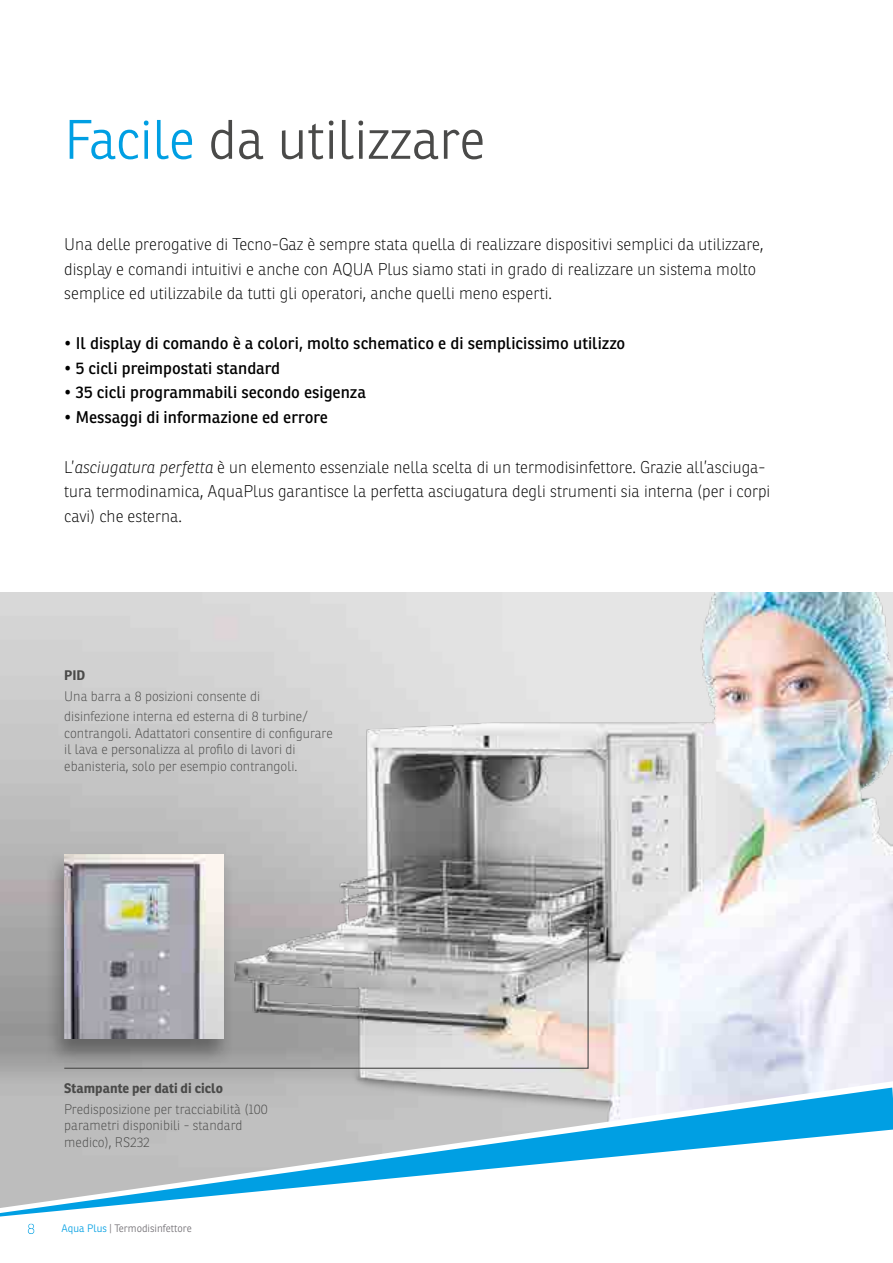
<style>
.page{position:relative;width:893px;height:1263px;background:#fff}
.page>*{position:absolute;margin:0;border:0;box-sizing:border-box;transform-origin:0 0}
.Titoli_di_Pagina_H2{font:300 54px "Ronnia";color:#4a4a49}
.Paragrafo_evidenza{font:100 16.5px/24.8px "Ronnia";color:#000}
.Paragrafo_evidenza-2{font:16.5px "Ronnia";color:#000}
.t1{font:300 15px "Ronnia";color:#009fe3;scale:1.04 1}
.Titolo_paragrafo_scu{font:100 13.5px/16.5px "Ronnia";color:#4a4a49}
.Titolo_paragrafo_scu-2{font:700 13.5px "Ronnia";color:#4a4a49}
.t2{font:300 10.5px "Ronnia";color:#716e73}
.s1{color:#009fe3}
.s2{font-style:italic}
</style>
<div class="page">
<img style="left:8px;top:592px;width:885px;height:489px">
<div style="left:44px;top:850px;width:191px;height:217px;background:#000;opacity:.35"></div>
<img style="left:64px;top:854px;width:159px;height:61px">
<svg style="left:0;top:1081px;width:892px;height:136px"></svg>
<svg style="left:0;top:1087px;width:893px;height:129px"></svg>
<svg style="left:63px;top:915px;width:526px;height:154px"></svg>
<svg style="left:586px;top:914px;width:4px;height:5px"></svg>
<p class="Titoli_di_Pagina_H2" style="left:64px;top:107px;width:422px"><span class="s1">Facile</span> da utilizzare</p>
<p class="Paragrafo_evidenza" style="left:64px;top:232px;width:701px">Una delle prerogative di Tecno-Gaz è sempre stata quella di realizzare dispositivi semplici da utilizzare, display e comandi intuitivi e anche con AQUA Plus siamo stati in grado di realizzare un sistema molto semplice ed utilizzabile da tutti gli operatori, anche quelli meno esperti.</p>
<p class="Paragrafo_evidenza-2" style="left:64px;top:333px;width:562px">• Il display di comando è a colori, molto schematico e di semplicissimo utilizzo</p>
<p class="Paragrafo_evidenza-2" style="left:64px;top:357px;width:217px">• 5 cicli preimpostati standard</p>
<p class="Paragrafo_evidenza-2" style="left:64px;top:382px;width:303px">• 35 cicli programmabili secondo esigenza</p>
<p class="Paragrafo_evidenza-2" style="left:64px;top:407px;width:265px">• Messaggi di informazione ed errore</p>
<p class="Paragrafo_evidenza" style="left:64px;top:454px;width:708px">L’<span class="s2">asciugatura perfetta</span> è un elemento essenziale nella scelta di un termodisinfettore. Grazie all’asciuga&shy;tura termodinamica, AquaPlus garantisce la perfetta asciugatura degli strumenti sia interna (per i corpi cavi) che esterna.</p>
<p class="Titolo_paragrafo_scu-2" style="left:64px;top:666px;width:23px">PID</p>
<p class="Titolo_paragrafo_scu" style="left:64px;top:688px;width:197px">Una barra a 8 posizioni consente di</p>
<p class="Titolo_paragrafo_scu" style="left:64px;top:708px;width:270px">disinfezione interna ed esterna di 8 turbine/ contrangoli. Adattatori consentire di configurare il lava e personalizza al profilo di lavori di ebanisteria, solo per esempio contrangoli.</p>
<p class="Titolo_paragrafo_scu-2" style="left:64px;top:1079px;width:160px">Stampante per dati di ciclo</p>
<p class="Titolo_paragrafo_scu" style="left:64px;top:1101px;width:205px">Predisposizione per tracciabilità (100 parametri disponibili - standard medico), RS232</p>
<p class="t1" style="left:27px;top:1220px;width:9px">8</p>
<p class="t2" style="left:62px;top:1222px;width:132px"><span class="s1">Aqua Plus</span> | Termodisinfettore</p>
</div>
